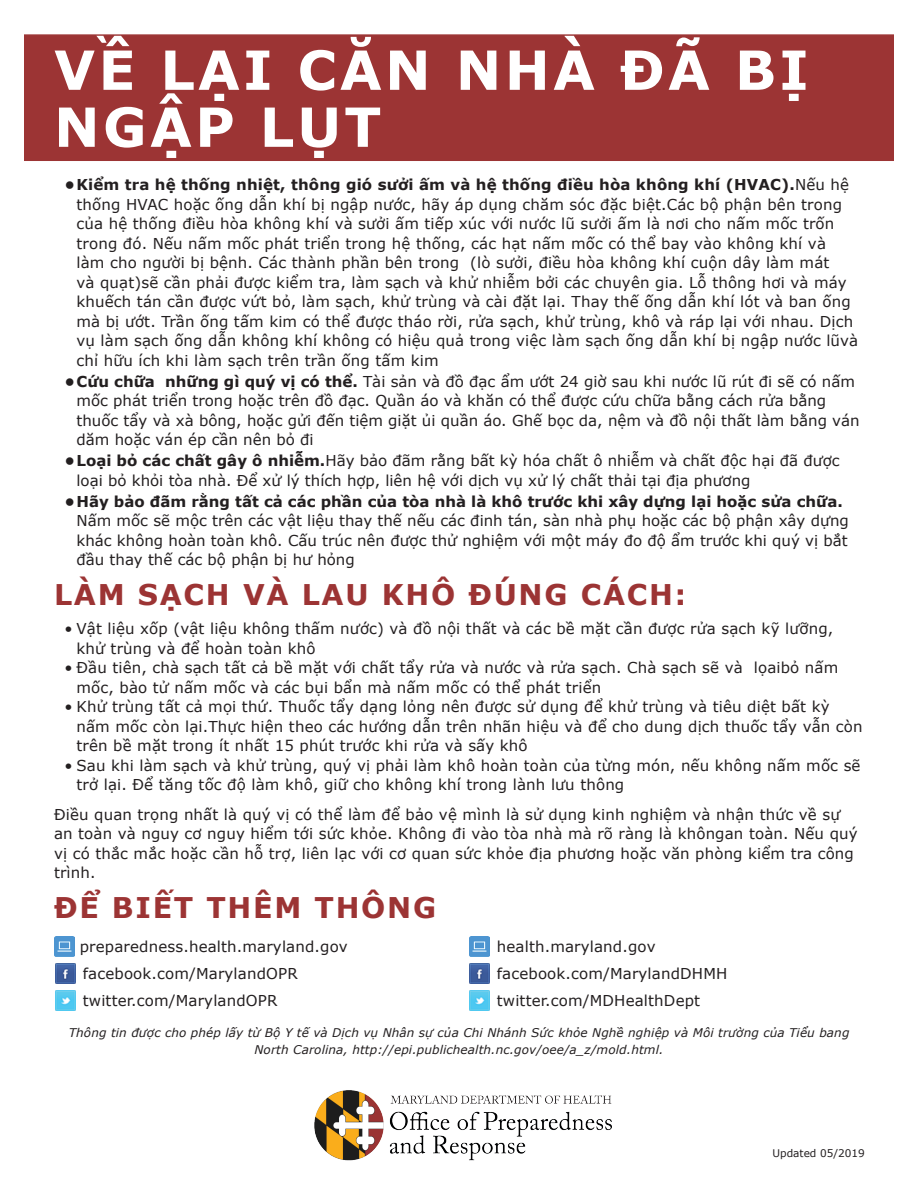
<style>
.page{position:relative;width:918px;height:1188px;background:#fff}
.page>*{position:absolute;margin:0;border:0;box-sizing:border-box;transform-origin:0 0}
.t1{font:700 54px/57px "Verdana";letter-spacing:.06em;color:#fff}
.t2{font:700 28.5px "Verdana";letter-spacing:.06em;color:#9c3434}
.t3{font:15px/19.5px "Verdana";letter-spacing:.01em;color:#231f20}
.t4{font:italic 12px/16.5px "Verdana";letter-spacing:.01em;color:#231f20;text-align:center}
.t5{font:10.5px "Verdana";color:#231f20}
.s1{font-weight:700}
</style>
<div class="page">
<img style="left:314px;top:1090px;width:297px;height:71px">
<img style="left:54px;top:936px;width:20px;height:20px">
<img style="left:56px;top:963px;width:20px;height:20px">
<img style="left:56px;top:990px;width:20px;height:20px">
<img style="left:470px;top:936px;width:20px;height:20px">
<img style="left:470px;top:963px;width:20px;height:20px">
<img style="left:470px;top:990px;width:20px;height:20px">
<div style="left:24px;top:34px;width:870px;height:127px;background:#9c3434;border:2px solid #9c3434"></div>
<p class="t1" style="left:54px;top:41px;width:756px">VỀ LẠI CĂN NHÀ ĐÃ BỊ<br>NGẬP LỤT</p>
<p class="t3" style="left:76px;top:175px;width:783px;text-indent:-12px"><span class="s1">•Kiểm tra hệ thống nhiệt, thông gió sưởi ấm và hệ thống điều hòa không khí (HVAC).</span>Nếu hệ thống HVAC hoặc ống dẫn khí bị ngập nước, hãy áp dụng chăm sóc đặc biệt.Các bộ phận bên trong của hệ thống điều hòa không khí và sưởi ấm tiếp xúc với nước lũ sưởi ấm là nơi cho nấm mốc trốn trong đó. Nếu nấm mốc phát triển trong hệ thống, các hạt nấm mốc có thể bay vào không khí và<br>làm cho người bị bệnh. Các thành phần bên trong (lò sưởi, điều hòa không khí cuộn dây làm mát<br>và quạt)sẽ cần phải được kiểm tra, làm sạch và khử nhiễm bởi các chuyên gia. Lỗ thông hơi và máy khuếch tán cần được vứt bỏ, làm sạch, khử trùng và cài đặt lại. Thay thế ống dẫn khí lót và ban ống mà bị ướt. Trần ống tấm kim có thể được tháo rời, rửa sạch, khử trùng, khô và ráp lại với nhau. Dịch vụ làm sạch ống dẫn không khí không có hiệu quả trong việc làm sạch ống dẫn khí bị ngập nước lũvà chỉ hữu ích khi làm sạch trên trần ống tấm kim</p>
<p class="t3" style="left:76px;top:372px;width:785px;text-indent:-12px"><span class="s1">•Cứu chữa những gì quý vị có thể.</span> Tài sản và đồ đạc ẩm ướt 24 giờ sau khi nước lũ rút đi sẽ có nấm mốc phát triển trong hoặc trên đồ đạc. Quần áo và khăn có thể được cứu chữa bằng cách rửa bằng thuốc tẩy và xà bông, hoặc gửi đến tiệm giặt ủi quần áo. Ghế bọc da, nệm và đồ nội thất làm bằng ván dăm hoặc ván ép cần nên bỏ đi</p>
<p class="t3" style="left:76px;top:451px;width:765px;text-indent:-12px"><span class="s1">•Loại bỏ các chất gây ô nhiễm.</span>Hãy bảo đãm rằng bất kỳ hóa chất ô nhiễm và chất độc hại đã được loại bỏ khỏi tòa nhà. Để xử lý thích hợp, liên hệ với dịch vụ xử lý chất thải tại địa phương</p>
<p class="t3" style="left:76px;top:492px;width:774px;text-indent:-12px"><span class="s1">•Hãy bảo đãm rằng tất cả các phần của tòa nhà là khô trước khi xây dựng lại hoặc sửa chữa.<br></span>Nấm mốc sẽ mộc trên các vật liệu thay thế nếu các đinh tán, sàn nhà phụ hoặc các bộ phận xây dựng khác không hoàn toàn khô. Cấu trúc nên được thử nghiệm với một máy đo độ ẩm trước khi quý vị bắt đầu thay thế các bộ phận bị hư hỏng</p>
<p class="t2" style="left:54px;top:574px;width:634px">LÀM SẠCH VÀ LAU KHÔ ĐÚNG CÁCH:</p>
<p class="t3" style="left:76px;top:619px;width:758px;text-indent:-12px">• Vật liệu xốp (vật liệu không thấm nước) và đồ nội thất và các bề mặt cần được rửa sạch kỹ lưỡng, khử trùng và để hoàn toàn khô</p>
<p class="t3" style="left:76px;top:658px;width:763px;text-indent:-12px">• Đầu tiên, chà sạch tất cả bề mặt với chất tẩy rửa và nước và rửa sạch. Chà sạch sẽ và lọaibỏ nấm mốc, bào tử nấm mốc và các bụi bẩn mà nấm mốc có thể phát triển</p>
<p class="t3" style="left:76px;top:697px;width:788px;text-indent:-12px">• Khử trùng tất cả mọi thứ. Thuốc tẩy dạng lỏng nên được sử dụng để khử trùng và tiêu diệt bất kỳ nấm mốc còn lại.Thực hiện theo các hướng dẫn trên nhãn hiệu và để cho dung dịch thuốc tẩy vẫn còn trên bề mặt trong ít nhất 15 phút trước khi rửa và sấy khô</p>
<p class="t3" style="left:76px;top:756px;width:786px;text-indent:-12px">• Sau khi làm sạch và khử trùng, quý vị phải làm khô hoàn toàn của từng món, nếu không nấm mốc sẽ trở lại. Để tăng tốc độ làm khô, giữ cho không khí trong lành lưu thông</p>
<p class="t3" style="left:54px;top:804px;width:805px">Điều quan trọng nhất là quý vị có thể làm để bảo vệ mình là sử dụng kinh nghiệm và nhận thức về sự an toàn và nguy cơ nguy hiểm tới sức khỏe. Không đi vào tòa nhà mà rõ ràng là khôngan toàn. Nếu quý vị có thắc mắc hoặc cần hỗ trợ, liên lạc với cơ quan sức khỏe địa phương hoặc văn phòng kiểm tra công trình.</p>
<p class="t2" style="left:54px;top:888px;width:384px">ĐỂ BIẾT THÊM THÔNG</p>
<p class="t3" style="left:80px;top:936px;width:269px">preparedness.health.maryland.gov</p>
<p class="t3" style="left:83px;top:963px;width:216px">facebook.com/MarylandOPR</p>
<p class="t3" style="left:83px;top:990px;width:196px">twitter.com/MarylandOPR</p>
<p class="t3" style="left:497px;top:936px;width:160px">health.maryland.gov</p>
<p class="t3" style="left:497px;top:963px;width:232px">facebook.com/MarylandDHMH</p>
<p class="t3" style="left:497px;top:990px;width:205px">twitter.com/MDHealthDept</p>
<p class="t4" style="left:69px;top:1024px;width:782px">Thông tin được cho phép lấy từ Bộ Y tế và Dịch vụ Nhân sự của Chi Nhánh Sức khỏe Nghề nghiệp và Môi trường của Tiểu bang<br>North Carolina, http://epi.publichealth.nc.gov/oee/a_z/mold.html.</p>
<p class="t5" style="left:772px;top:1146px;width:94px">Updated 05/2019</p>
</div>
